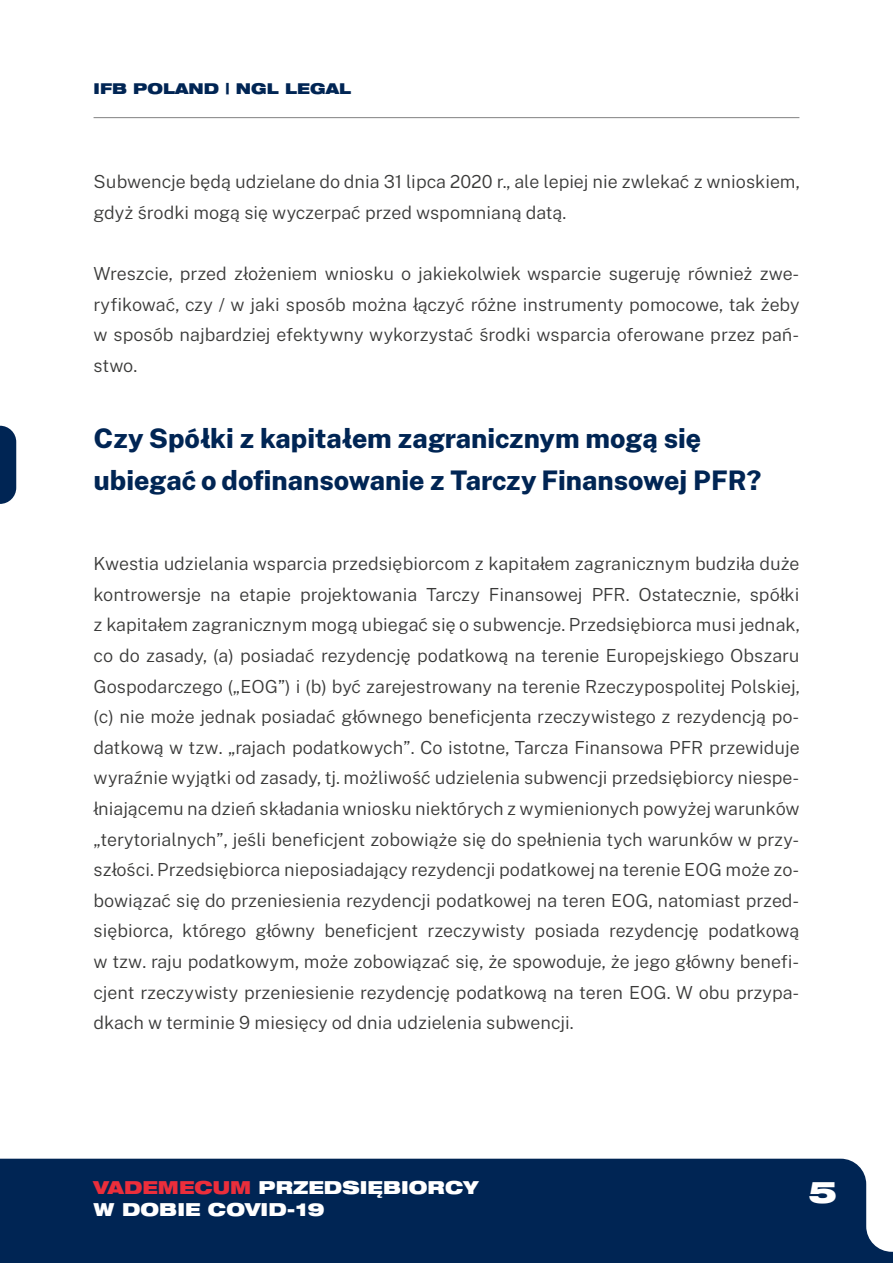
<style>
.page{position:relative;width:893px;height:1263px;background:#fff}
.page>*{position:absolute;margin:0;border:0;box-sizing:border-box;transform-origin:0 0}
.t1{font:900 expanded 30px "Helvetica Neue LT Pro";color:#fff}
.t2{font:800 27px/42px "Public Sans";color:#002554}
.t3{font:300 18px/30.6px "Public Sans";color:#3a3a39;text-align:justify}
.t4{font:900 expanded 18px/21.6px "Helvetica Neue LT Pro";letter-spacing:.005em;color:#fff}
.t5{font:900 expanded 15px "Helvetica Neue LT Pro";letter-spacing:.005em;color:#002554}
.s1{color:#eb2e3b}
</style>
<div class="page">
<div style="left:0;top:1159px;width:893px;height:104px;background:#002554"></div>
<hr style="left:94px;top:117px;width:705px;height:1px;background:#000">
<svg style="left:0;top:426px;width:16px;height:78px"></svg>
<p class="t5" style="left:94px;top:78px;width:259px">IFB POLAND | NGL LEGAL</p>
<p class="t3" style="left:94px;top:166px;width:708px">Subwencje będą udzielane do dnia 31 lipca 2020 r., ale lepiej nie zwlekać z wnioskiem, gdyż środki mogą się wyczerpać przed wspomnianą datą.</p>
<p class="t3" style="left:94px;top:258px;width:708px">Wreszcie, przed złożeniem wniosku o jakiekolwiek wsparcie sugeruję również zwe&shy;ryfikować, czy / w jaki sposób można łączyć różne instrumenty pomocowe, tak żeby w sposób najbardziej efektywny wykorzystać środki wsparcia oferowane przez pań&shy;stwo.</p>
<h2 class="t2" style="left:94px;top:417px;width:670px">Czy Spółki z kapitałem zagranicznym mogą się ubiegać o dofinansowanie z Tarczy Finansowej PFR?</h2>
<p class="t3" style="left:94px;top:548px;width:708px">Kwestia udzielania wsparcia przedsiębiorcom z kapitałem zagranicznym budziła duże kontrowersje na etapie projektowania Tarczy Finansowej PFR. Ostatecznie, spółki z kapitałem zagranicznym mogą ubiegać się o subwencje. Przedsiębiorca musi jednak, co do zasady, (a) posiadać rezydencję podatkową na terenie Europejskiego Obszaru Gospodarczego („EOG”) i (b) być zarejestrowany na terenie Rzeczypospolitej Polskiej, (c) nie może jednak posiadać głównego beneficjenta rzeczywistego z rezydencją po&shy;datkową w tzw. „rajach podatkowych”. Co istotne, Tarcza Finansowa PFR przewiduje wyraźnie wyjątki od zasady, tj. możliwość udzielenia subwencji przedsiębiorcy niespe&shy;łniającemu na dzień składania wniosku niektórych z wymienionych powyżej warunków „terytorialnych”, jeśli beneficjent zobowiąże się do spełnienia tych warunków w przy&shy;szłości. Przedsiębiorca nieposiadający rezydencji podatkowej na terenie EOG może zo&shy;bowiązać się do przeniesienia rezydencji podatkowej na teren EOG, natomiast przed&shy;siębiorca, którego główny beneficjent rzeczywisty posiada rezydencję podatkową w tzw. raju podatkowym, może zobowiązać się, że spowoduje, że jego główny benefi&shy;cjent rzeczywisty przeniesienie rezydencję podatkową na teren EOG. W obu przypa&shy;dkach w terminie 9 miesięcy od dnia udzielenia subwencji.</p>
<p class="t4" style="left:94px;top:1176px;width:386px"><span class="s1">VADEMECUM</span> PRZEDSIĘBIORCY<br>W DOBIE COVID-19</p>
<h1 class="t1" style="left:808px;top:1172px;width:30px">5</h1>
</div>
